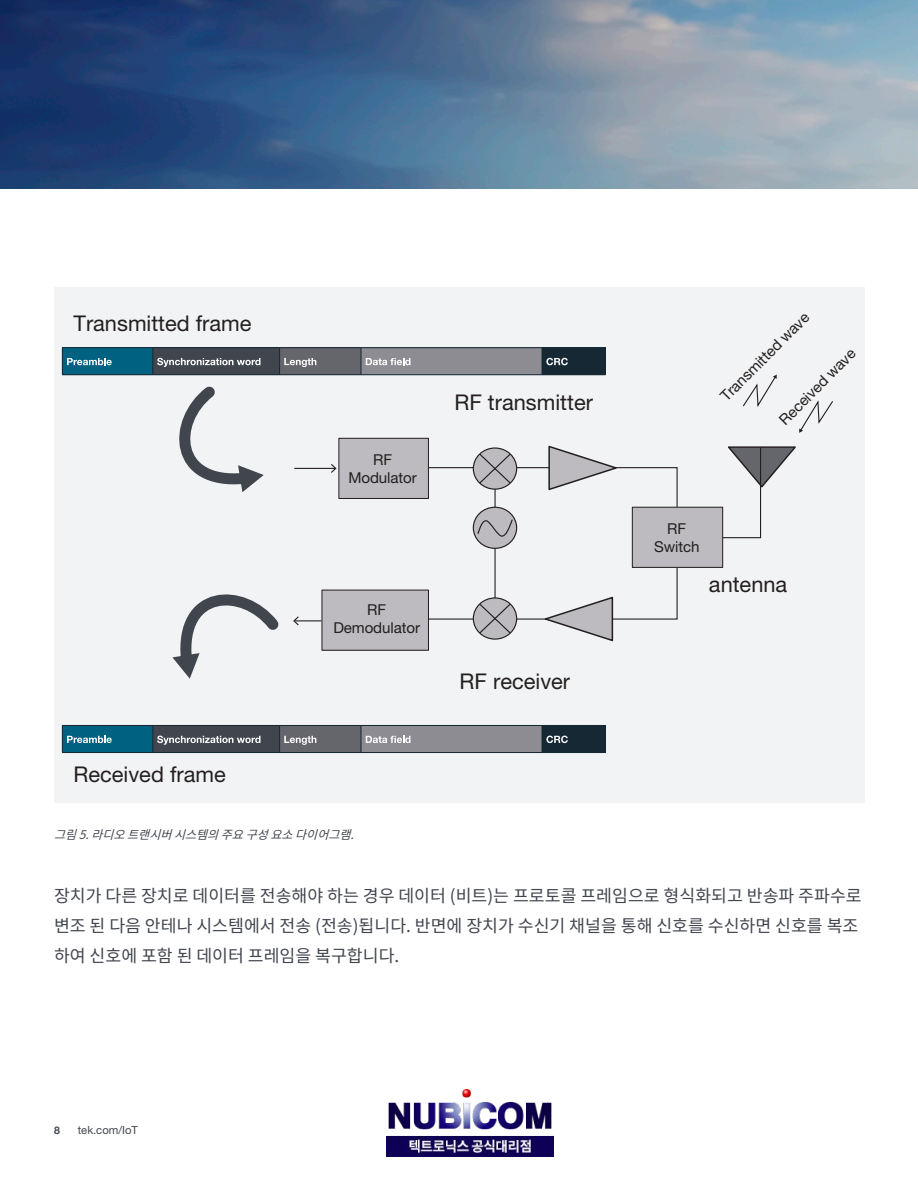
<style>
.page{position:relative;width:918px;height:1188px;background:#fff}
.page>*{position:absolute;margin:0;border:0;box-sizing:border-box;transform-origin:0 0}
.t1{font:21.75px "Helvetica Neue";color:#231f20}
.IOT__Caption{font:17.25px/30px "Noto Sans CJ Kkr";color:#41464e}
.t2{font:15px/18px "Helvetica Neue";letter-spacing:-.005em;color:#231f20;text-align:center}
.IOT__Caption-2{font:italic 12px "Noto Sans CJ Kkr";color:#41464e}
.t3{font:11.25px "Helvetica Neue";color:#41464e}
.t4{font:700 10.5px "Helvetica Neue";color:#41464e}
</style>
<div class="page">
<div style="left:54px;top:287px;width:810px;height:516px;background:#f2f3f4"></div>
<div style="left:62px;top:348px;width:91px;height:27px;background:#006181"></div>
<div style="left:153px;top:348px;width:127px;height:27px;background:#41464e"></div>
<div style="left:280px;top:348px;width:81px;height:27px;background:#65656c"></div>
<div style="left:361px;top:348px;width:181px;height:27px;background:#8d8c92"></div>
<div style="left:542px;top:348px;width:63px;height:27px;background:#162833"></div>
<hr style="left:62px;top:347px;width:91px;height:1px;background:#162833">
<hr style="left:153px;top:347px;width:127px;height:1px;background:#162833">
<hr style="left:280px;top:347px;width:81px;height:1px;background:#162833">
<hr style="left:361px;top:347px;width:181px;height:1px;background:#162833">
<hr style="left:542px;top:347px;width:64px;height:1px;background:#162833">
<svg style="left:605px;top:348px;width:1px;height:26px"></svg>
<hr style="left:62px;top:374px;width:91px;height:1px;background:#162833">
<hr style="left:153px;top:374px;width:127px;height:1px;background:#162833">
<hr style="left:280px;top:374px;width:81px;height:1px;background:#162833">
<hr style="left:361px;top:374px;width:181px;height:1px;background:#162833">
<hr style="left:542px;top:374px;width:64px;height:1px;background:#162833">
<svg style="left:62px;top:348px;width:50px;height:26px"></svg>
<svg style="left:279px;top:348px;width:37px;height:26px"></svg>
<svg style="left:361px;top:348px;width:49px;height:26px"></svg>
<svg style="left:546px;top:357px;width:22px;height:9px"></svg>
<div style="left:62px;top:725px;width:91px;height:28px;background:#006181"></div>
<div style="left:153px;top:725px;width:127px;height:28px;background:#41464e"></div>
<div style="left:280px;top:725px;width:81px;height:28px;background:#65656c"></div>
<div style="left:361px;top:725px;width:181px;height:28px;background:#8d8c92"></div>
<div style="left:542px;top:725px;width:63px;height:28px;background:#162833"></div>
<hr style="left:62px;top:725px;width:91px;height:1px;background:#162833">
<hr style="left:153px;top:725px;width:127px;height:1px;background:#162833">
<hr style="left:280px;top:725px;width:81px;height:1px;background:#162833">
<hr style="left:361px;top:725px;width:181px;height:1px;background:#162833">
<hr style="left:542px;top:725px;width:64px;height:1px;background:#162833">
<svg style="left:605px;top:726px;width:1px;height:26px"></svg>
<hr style="left:62px;top:752px;width:91px;height:1px;background:#162833">
<hr style="left:153px;top:752px;width:127px;height:1px;background:#162833">
<hr style="left:280px;top:752px;width:81px;height:1px;background:#162833">
<hr style="left:361px;top:752px;width:181px;height:1px;background:#162833">
<hr style="left:542px;top:752px;width:64px;height:1px;background:#162833">
<svg style="left:62px;top:726px;width:50px;height:26px"></svg>
<svg style="left:153px;top:726px;width:107px;height:26px"></svg>
<svg style="left:279px;top:726px;width:37px;height:26px"></svg>
<svg style="left:361px;top:726px;width:49px;height:26px"></svg>
<svg style="left:546px;top:735px;width:22px;height:9px"></svg>
<svg style="left:153px;top:348px;width:111px;height:144px"></svg>
<hr style="left:294px;top:468px;width:41px;height:1px;background:#231f20">
<svg style="left:331px;top:464px;width:6px;height:9px"></svg>
<svg style="left:172px;top:594px;width:149px;height:85px"></svg>
<svg style="left:714px;top:446px;width:82px;height:93px"></svg>
<svg style="left:743px;top:375px;width:34px;height:32px"></svg>
<svg style="left:799px;top:400px;width:34px;height:33px"></svg>
<div style="left:339px;top:438px;width:89px;height:60px;background:#bdbbbf"></div>
<div style="left:338px;top:438px;width:91px;height:61px;border:1px solid #231f20"></div>
<div style="left:322px;top:590px;width:106px;height:60px;background:#bdbbbf"></div>
<div style="left:321px;top:590px;width:108px;height:61px;border:1px solid #231f20"></div>
<div style="left:632px;top:507px;width:91px;height:60px;background:#bdbbbf"></div>
<div style="left:632px;top:507px;width:91px;height:61px;border:1px solid #231f20"></div>
<svg style="left:412px;top:445px;width:266px;height:197px"></svg>
<img style="left:0;top:0;width:918px;height:189px">
<img style="left:387px;top:1090px;width:167px;height:66px">
<p class="t1" style="left:73px;top:310px;width:180px">Transmitted frame</p>
<p class="t2" style="left:348px;top:451px;width:70px">RF<br>Modulator</p>
<p class="t1" style="left:454px;top:389px;width:140px">RF transmitter</p>
<p class="t1" style="left:73px;top:761px;width:154px">Received frame</p>
<p class="t2" style="left:333px;top:600px;width:88px">RF<br>Demodulator</p>
<p class="IOT__Caption-2" style="left:54px;top:828px;width:310px">그림5.라디오트랜시버시스템의주요구성요소다이어그램.</p>
<p class="t1" style="left:460px;top:668px;width:112px">RF receiver</p>
<p class="t2" style="left:716px;top:392px;width:120px;rotate:-45deg">Transmitted wave</p>
<p class="t2" style="left:775px;top:416px;width:102px;rotate:-45deg">Received wave</p>
<p class="t2" style="left:654px;top:520px;width:47px">RF<br>Switch</p>
<p class="t1" style="left:709px;top:572px;width:80px">antenna</p>
<p class="IOT__Caption" style="left:54px;top:881px;width:809px">장치가 다른 장치로 데이터를 전송해야 하는 경우 데이터 (비트)는 프로토콜 프레임으로 형식화되고 반송파 주파수로 변조 된 다음 안테나 시스템에서 전송 (전송)됩니다. 반면에 장치가 수신기 채널을 통해 신호를 수신하면 신호를 복조 하여 신호에 포함 된 데이터 프레임을 복구합니다.</p>
<p class="t4" style="left:54px;top:1124px;width:7px">8</p>
<p class="t3" style="left:78px;top:1123px;width:62px">tek.com/IoT</p>
</div>
